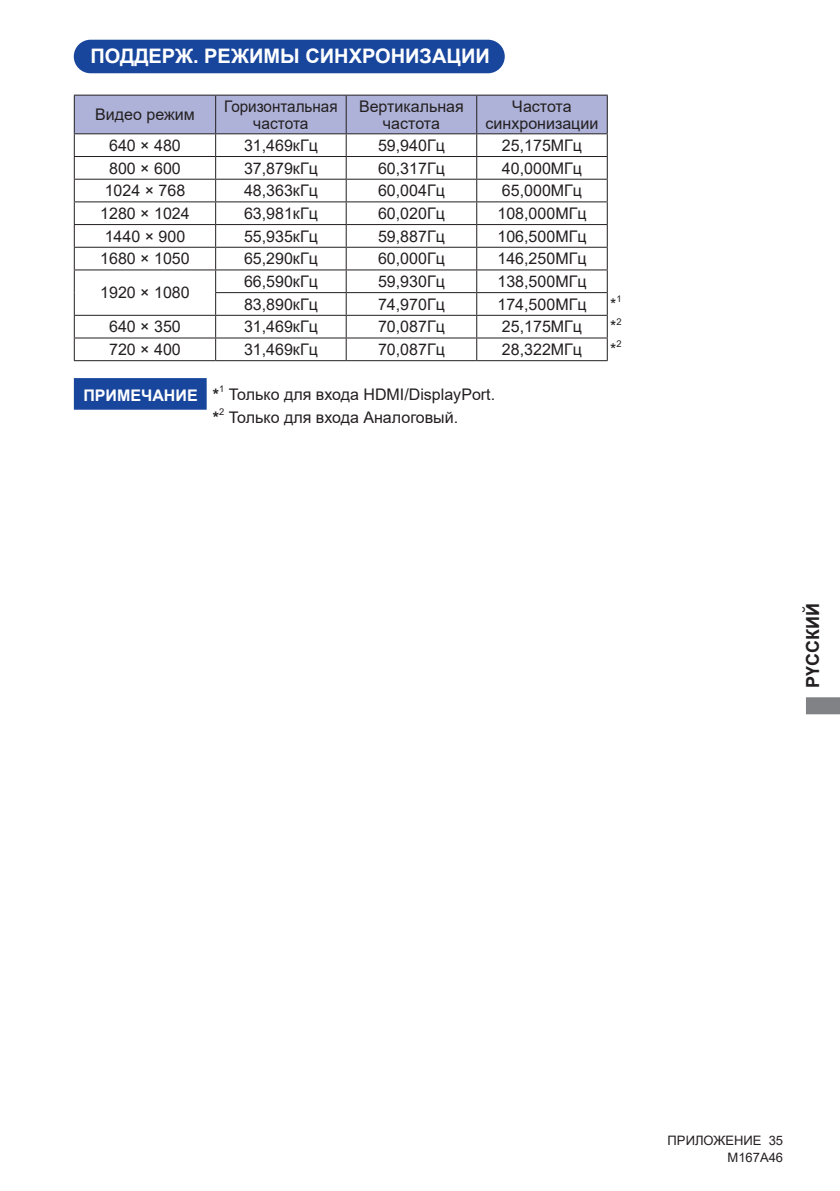
<style>
.page{position:relative;width:840px;height:1191px;background:#fff}
.page>*{position:absolute;margin:0;border:0;box-sizing:border-box;transform-origin:0 0}
.t1{font:700 20px "Arial";color:#fff}
.t2{font:700 18px "Arial";color:#231f20}
.t3{font:16px/17px "Arial";color:#231f20;text-align:center}
.t4{font:16px/17px "Arial";color:#231f20;text-align:center;scale:.95 1}
.t5{font:700 16px "Arial";color:#fff}
.t6{font:700 16px "Arial";color:#231f20}
.t7{font:13px/17.6px "Arial";color:#231f20;text-align:right}
.t8{font:9.4px "Arial";color:#231f20}
</style>
<div class="page">
<svg style="left:806px;top:697px;width:33px;height:17px"></svg>
<div style="left:75px;top:41px;width:428px;height:31px;background:#18469d;border-radius:16px"></div>
<div style="left:74px;top:40px;width:430px;height:33px;border:2px solid #18469d;border-radius:16px"></div>
<svg style="left:74px;top:95px;width:533px;height:265px"></svg>
<hr style="left:74px;top:360px;width:141px;height:1px;background:#231f20">
<hr style="left:215px;top:360px;width:131px;height:1px;background:#231f20">
<hr style="left:346px;top:360px;width:130px;height:1px;background:#231f20">
<hr style="left:476px;top:360px;width:131px;height:1px;background:#231f20">
<div style="left:74px;top:378px;width:132px;height:32px;background:#18469d;border:2px solid #18469d"></div>
<p class="t1" style="left:90px;top:42px;width:401px">ПОДДЕРЖ. РЕЖИМЫ СИНХРОНИЗАЦИИ</p>
<p class="t3" style="left:95px;top:106px;width:101px">Видео режим</p>
<p class="t4" style="left:224px;top:97px;width:121px">Горизонтальная частота</p>
<p class="t3" style="left:359px;top:97px;width:106px">Вертикальная частота</p>
<p class="t3" style="left:485px;top:97px;width:114px">Частота синхронизации</p>
<p class="t3" style="left:109px;top:137px;width:73px">640 × 480</p>
<p class="t3" style="left:244px;top:137px;width:75px">31,469кГц</p>
<p class="t3" style="left:378px;top:137px;width:68px">59,940Гц</p>
<p class="t3" style="left:501px;top:137px;width:82px">25,175MГц</p>
<p class="t3" style="left:109px;top:159px;width:73px">800 × 600</p>
<p class="t3" style="left:244px;top:159px;width:75px">37,879кГц</p>
<p class="t3" style="left:378px;top:159px;width:68px">60,317Гц</p>
<p class="t3" style="left:501px;top:159px;width:82px">40,000MГц</p>
<p class="t3" style="left:105px;top:182px;width:82px">1024 × 768</p>
<p class="t3" style="left:244px;top:182px;width:75px">48,363кГц</p>
<p class="t3" style="left:378px;top:182px;width:68px">60,004Гц</p>
<p class="t3" style="left:501px;top:182px;width:82px">65,000MГц</p>
<p class="t3" style="left:100px;top:205px;width:91px">1280 × 1024</p>
<p class="t3" style="left:244px;top:205px;width:75px">63,981кГц</p>
<p class="t3" style="left:378px;top:205px;width:68px">60,020Гц</p>
<p class="t3" style="left:497px;top:205px;width:90px">108,000MГц</p>
<p class="t3" style="left:105px;top:227px;width:82px">1440 × 900</p>
<p class="t3" style="left:244px;top:227px;width:75px">55,935кГц</p>
<p class="t3" style="left:378px;top:227px;width:68px">59,887Гц</p>
<p class="t3" style="left:497px;top:227px;width:90px">106,500MГц</p>
<p class="t3" style="left:100px;top:250px;width:91px">1680 × 1050</p>
<p class="t3" style="left:244px;top:250px;width:75px">65,290кГц</p>
<p class="t3" style="left:378px;top:250px;width:68px">60,000Гц</p>
<p class="t3" style="left:497px;top:250px;width:90px">146,250MГц</p>
<p class="t3" style="left:100px;top:284px;width:91px">1920 × 1080</p>
<p class="t3" style="left:244px;top:273px;width:75px">66,590кГц</p>
<p class="t3" style="left:378px;top:273px;width:68px">59,930Гц</p>
<p class="t3" style="left:497px;top:273px;width:90px">138,500MГц</p>
<p class="t3" style="left:244px;top:295px;width:75px">83,890кГц</p>
<p class="t3" style="left:378px;top:295px;width:68px">74,970Гц</p>
<p class="t3" style="left:497px;top:295px;width:90px">174,500MГц</p>
<p class="t3" style="left:609px;top:295px;width:8px">*</p>
<p class="t8" style="left:616px;top:292px;width:7px">1</p>
<p class="t3" style="left:109px;top:318px;width:73px">640 × 350</p>
<p class="t3" style="left:244px;top:318px;width:75px">31,469кГц</p>
<p class="t3" style="left:378px;top:318px;width:68px">70,087Гц</p>
<p class="t3" style="left:501px;top:318px;width:82px">25,175MГц</p>
<p class="t3" style="left:609px;top:318px;width:8px">*</p>
<p class="t8" style="left:616px;top:315px;width:7px">2</p>
<p class="t3" style="left:109px;top:341px;width:73px">720 × 400</p>
<p class="t3" style="left:244px;top:341px;width:75px">31,469кГц</p>
<p class="t3" style="left:378px;top:341px;width:68px">70,087Гц</p>
<p class="t3" style="left:501px;top:341px;width:82px">28,322MГц</p>
<p class="t3" style="left:609px;top:341px;width:8px">*</p>
<p class="t8" style="left:616px;top:337px;width:7px">2</p>
<p class="t5" style="left:83px;top:384px;width:116px">ПРИМЕЧАНИЕ</p>
<p class="t6" style="left:213px;top:383px;width:8px">*</p>
<p class="t8" style="left:219px;top:382px;width:7px">1</p>
<p class="t3" style="left:228px;top:386px;width:268px">Только для входа HDMI/DisplayPort.</p>
<p class="t6" style="left:213px;top:406px;width:8px">*</p>
<p class="t8" style="left:219px;top:405px;width:7px">2</p>
<p class="t3" style="left:228px;top:408px;width:231px">Только для входа Аналоговый.</p>
<p class="t2" style="left:799px;top:688px;width:86px;rotate:-90deg">РҮССКИЙ</p>
<p class="t7" style="left:667px;top:1131px;width:117px">ПРИЛОЖЕНИЕ 35<br>M167A46</p>
</div>
